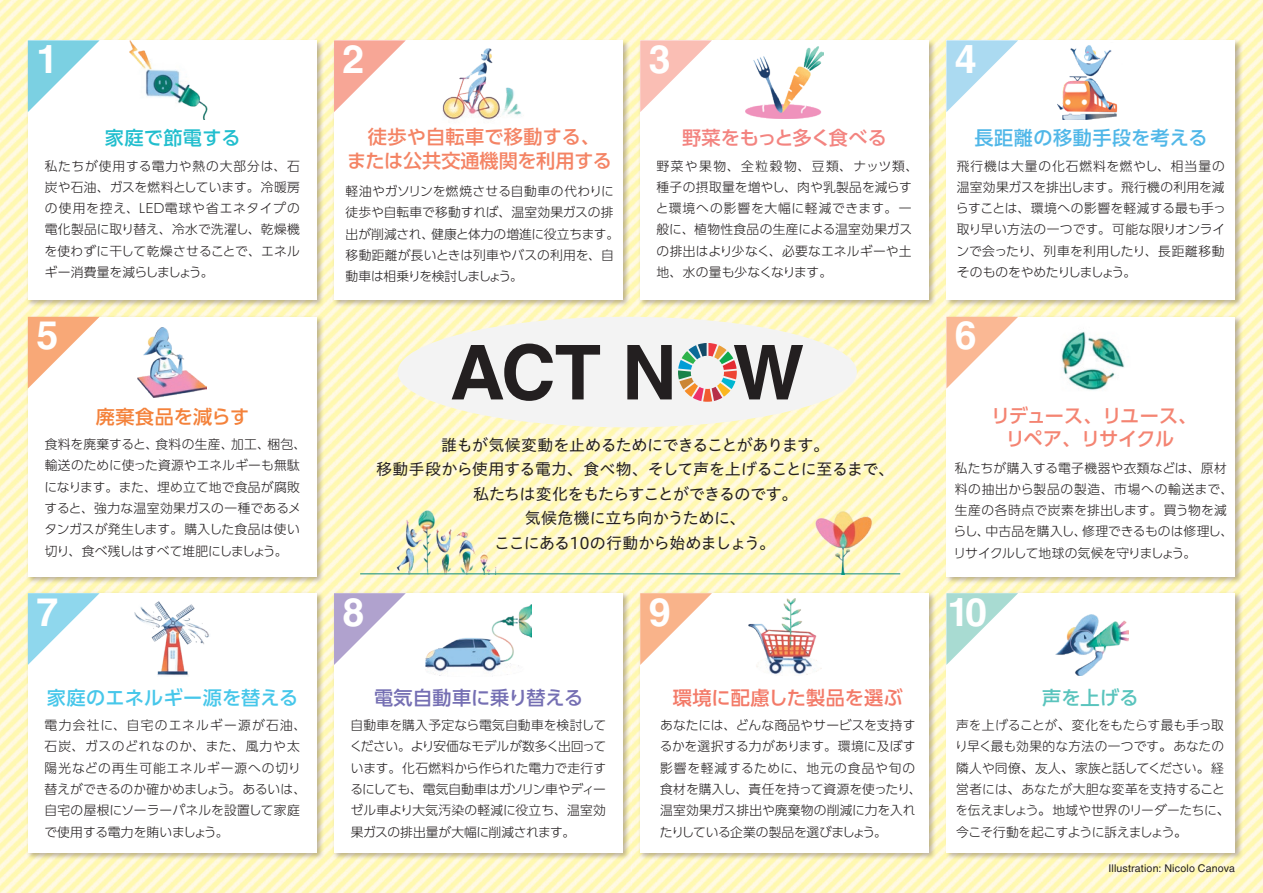
<style>
.page{position:relative;width:1263px;height:893px;background:#fff}
.page>*{position:absolute;margin:0;border:0;box-sizing:border-box;transform-origin:0 0}
.t1{font:700 75.75px "Helvetica LT Std";color:#231f20}
.t2{font:700 39.3px "Helvetica LT Std";color:#fff}
.t3{font:500 19.2px/23.4px "UD Shin Go Pr 6 N";color:#f48465;text-align:center}
.t4{font:500 19.2px/23.4px "UD Shin Go Pr 6 N";letter-spacing:-.05em;color:#f48472;text-align:center}
.t5{font:500 19.2px "UD Shin Go Pr 6 N";letter-spacing:.015em;color:#47c7ea}
.t6{font:500 19.2px "UD Shin Go Pr 6 N";letter-spacing:.025em;color:#50b7e8}
.t7{font:500 19.2px "UD Shin Go Pr 6 N";letter-spacing:.005em;color:#f37a68}
.t8{font:500 19.2px "UD Shin Go Pr 6 N";letter-spacing:-.02em;color:#f38480}
.t9{font:500 19.2px "UD Shin Go Pr 6 N";letter-spacing:.005em;color:#756fb3}
.t10{font:500 19.2px "UD Shin Go Pr 6 N";letter-spacing:.005em;color:#f4823b}
.t11{font:500 19.2px "UD Shin Go Pr 6 N";letter-spacing:.015em;color:#21bece}
.t12{font:500 19.2px "UD Shin Go Pr 6 N";letter-spacing:.005em;color:#5ac4bd}
.t13{font:15.9px/24.5px "Hiragino UD Sans Std W4";letter-spacing:-.02em;color:#231f20;text-align:center}
.t14{font:300 12.75px/21.3px "UD Shin Go Pr 6 N";letter-spacing:.01em;color:#231f20}
.t15{font:300 12.75px/21.3px "UD Shin M Go Pr 6 N";letter-spacing:-.015em;color:#231f20}
.t16{font:300 12.75px/21.3px "UD Shin Go Pr 6 N";letter-spacing:.035em;color:#231f20}
.t17{font:300 12.75px/21.3px "UD Shin Go Pr 6 N";letter-spacing:-.065em;color:#231f20}
.t18{font:300 12.75px "UD Shin Go Pr 6 N";letter-spacing:.06em;color:#231f20}
.t19{font:10.65px "Helvetica LT Std";letter-spacing:.015em;color:#231f20}
</style>
<div class="page">
<img style="left:0;top:0;width:1263px;height:893px">
<div style="left:332px;top:591px;width:298px;height:269px;background:#7e6f5f;opacity:.5"></div>
<div style="left:334px;top:593px;width:289px;height:260px;background:#fff"></div>
<div style="left:26px;top:591px;width:298px;height:269px;background:#7e6f5f;opacity:.5"></div>
<div style="left:28px;top:593px;width:289px;height:260px;background:#fff"></div>
<div style="left:638px;top:591px;width:299px;height:269px;background:#7e6f5f;opacity:.5"></div>
<div style="left:640px;top:593px;width:289px;height:260px;background:#fff"></div>
<div style="left:945px;top:591px;width:298px;height:269px;background:#7e6f5f;opacity:.5"></div>
<div style="left:946px;top:593px;width:289px;height:260px;background:#fff"></div>
<div style="left:26px;top:315px;width:298px;height:269px;background:#7e6f5f;opacity:.5"></div>
<div style="left:28px;top:317px;width:289px;height:259px;background:#fff"></div>
<div style="left:945px;top:315px;width:298px;height:269px;background:#7e6f5f;opacity:.5"></div>
<div style="left:946px;top:317px;width:289px;height:259px;background:#fff"></div>
<div style="left:638px;top:39px;width:299px;height:269px;background:#7e6f5f;opacity:.5"></div>
<div style="left:640px;top:40px;width:289px;height:260px;background:#fff"></div>
<div style="left:945px;top:39px;width:298px;height:269px;background:#7e6f5f;opacity:.5"></div>
<div style="left:946px;top:40px;width:289px;height:260px;background:#fff"></div>
<div style="left:332px;top:39px;width:298px;height:269px;background:#7e6f5f;opacity:.5"></div>
<div style="left:334px;top:40px;width:289px;height:260px;background:#fff"></div>
<div style="left:26px;top:39px;width:298px;height:269px;background:#7e6f5f;opacity:.5"></div>
<div style="left:28px;top:40px;width:289px;height:260px;background:#fff"></div>
<svg style="left:28px;top:40px;width:72px;height:72px"></svg>
<svg style="left:334px;top:40px;width:72px;height:72px"></svg>
<svg style="left:334px;top:593px;width:72px;height:72px"></svg>
<svg style="left:640px;top:40px;width:72px;height:72px"></svg>
<svg style="left:640px;top:593px;width:72px;height:72px"></svg>
<svg style="left:946px;top:40px;width:72px;height:72px"></svg>
<svg style="left:28px;top:317px;width:72px;height:72px"></svg>
<svg style="left:28px;top:593px;width:72px;height:72px"></svg>
<svg style="left:946px;top:317px;width:72px;height:72px"></svg>
<svg style="left:946px;top:593px;width:72px;height:72px"></svg>
<img style="left:129px;top:40px;width:79px;height:80px">
<img style="left:1056px;top:614px;width:72px;height:62px">
<img style="left:442px;top:49px;width:80px;height:71px">
<img style="left:745px;top:47px;width:79px;height:72px">
<img style="left:1057px;top:45px;width:61px;height:75px">
<img style="left:138px;top:327px;width:69px;height:71px">
<img style="left:134px;top:601px;width:76px;height:75px">
<img style="left:425px;top:605px;width:107px;height:71px">
<img style="left:748px;top:598px;width:73px;height:77px">
<img style="left:1051px;top:323px;width:79px;height:80px;border-radius:40px">
<img style="left:388px;top:495px;width:493px;height:79px">
<hr style="left:360px;top:574px;width:540px;height:1px;background:#09897d">
<div style="left:398px;top:317px;width:459px;height:110px;background:#f3f3f3;border-radius:50%"></div>
<svg style="left:678px;top:343px;width:59px;height:59px"></svg>
<h2 class="t2" style="left:36px;top:35px;width:23px">1</h2>
<h3 class="t11" style="left:105px;top:123px;width:137px">家庭で節電する</h3>
<p class="t14" style="left:44px;top:155px;width:257px;text-align:justify">私たちが使用する電力や熱の大部分は、石炭や石油、ガスを燃料としています。冷暖房の使用を控え、LED電球や省エネタイプの電化製品に取り替え、冷水で洗濯し、乾燥機を使わずに干して乾燥させることで、エネルギー消費量を減らしましょう。</p>
<h2 class="t2" style="left:36px;top:312px;width:23px">5</h2>
<h3 class="t10" style="left:96px;top:401px;width:155px">廃棄食品を減らす</h3>
<p class="t14" style="left:267px;top:433px;width:40px">梱包、</p>
<p class="t14" style="left:44px;top:433px;width:258px">食料を廃棄すると、<br>輸送のために使った資源やエネルギーも無駄になります。また、埋め立て地で食品が腐敗すると、強力な温室効果ガスの一種であるメタンガスが発生します。購入した食品は使い切り、食べ残しはすべて堆肥にしましょう。</p>
<p class="t14" style="left:156px;top:433px;width:80px">食料の生産、</p>
<p class="t14" style="left:231px;top:433px;width:40px">加工、</p>
<h2 class="t2" style="left:36px;top:588px;width:23px">7</h2>
<h3 class="t5" style="left:47px;top:682px;width:253px">家庭のエネルギー源を替える</h3>
<p class="t16" style="left:44px;top:714px;width:263px">電力会社に、自宅のエネルギー源が石油、石炭、ガスのどれなのか、また、風力や太陽光などの再生可能エネルギー源への切り替えができるのか確かめましょう。あるいは、自宅の屋根にソーラーパネルを設置して家庭で使用する電力を賄いましょう。</p>
<h2 class="t2" style="left:343px;top:35px;width:23px">2</h2>
<h3 class="t3" style="left:347px;top:125px;width:266px">徒歩や自転車で移動する、<br>または公共交通機関を利用する</h3>
<p class="t14" style="left:346px;top:180px;width:270px">軽油やガソリンを燃焼させる自動車の代わりに</p>
<p class="t14" style="left:346px;top:202px;width:269px">徒歩や自転車で移動すれば、温室効果ガスの排</p>
<p class="t14" style="left:431px;top:223px;width:189px">健康と体力の増進に役立ちます。</p>
<p class="t14" style="left:346px;top:223px;width:270px">出が削減され、<br>移動距離が長いときは列車やバスの利用を、自動車は相乗りを検討しましょう。</p>
<h2 class="t2" style="left:649px;top:35px;width:23px">3</h2>
<h3 class="t8" style="left:682px;top:123px;width:206px">野菜をもっと多く食べる</h3>
<p class="t14" style="left:656px;top:155px;width:264px">野菜や果物、全粒穀物、豆類、ナッツ類、種子の摂取量を増やし、肉や乳製品を減らすと環境への影響を大幅に軽減できます。一般に、植物性食品の生産による温室効果ガスの排出はより少なく、必要なエネルギーや土地、水の量も少なくなります。</p>
<h1 class="t1" style="left:450px;top:327px;width:228px">ACT N</h1>
<p class="t13" style="left:376px;top:432px;width:520px">誰もが気候変動を止めるためにできることがあります。<br>移動手段から使用する電力、食べ物、そして声を上げることに至るまで、私たちは変化をもたらすことができるのです。<br>気候危機に立ち向かうために、<br>ここにある10の行動から始めましょう。</p>
<h1 class="t1" style="left:733px;top:327px;width:73px">W</h1>
<h2 class="t2" style="left:343px;top:588px;width:23px">8</h2>
<h2 class="t2" style="left:649px;top:588px;width:23px">9</h2>
<h3 class="t9" style="left:374px;top:682px;width:211px">電気自動車に乗り替える</h3>
<p class="t14" style="left:350px;top:714px;width:258px;text-align:justify">自動車を購入予定なら電気自動車を検討してください。より安価なモデルが数多く出回っています。化石燃料から作られた電力で走行するにしても、電気自動車はガソリン車やディーゼル車より大気汚染の軽減に役立ち、温室効果ガスの排出量が大幅に削減されます。</p>
<h3 class="t7" style="left:673px;top:682px;width:231px">環境に配慮した製品を選ぶ</h3>
<p class="t14" style="left:660px;top:714px;width:263px">あなたには、どんな商品やサービスを支持するかを選択する力があります。環境に及ぼす影響を軽減するために、地元の食品や旬の食材を購入し、責任を持って資源を使ったり、温室効果ガス排出や廃棄物の削減に力を入れたりしている企業の製品を選びましょう。</p>
<h2 class="t2" style="left:955px;top:35px;width:23px">4</h2>
<h3 class="t6" style="left:974px;top:123px;width:234px">長距離の移動手段を考える</h3>
<p class="t14" style="left:956px;top:155px;width:272px;text-align:justify">飛行機は大量の化石燃料を燃やし、相当量の温室効果ガスを排出します。飛行機の利用を減らすことは、環境への影響を軽減する最も手っ取り早い方法の一つです。可能な限りオンラインで会ったり、列車を利用したり、長距離移動そのものをやめたりしましょう。</p>
<h2 class="t2" style="left:955px;top:312px;width:23px">6</h2>
<h3 class="t4" style="left:991px;top:403px;width:208px">リデュース、リユース、リペア、リサイクル</h3>
<p class="t14" style="left:955px;top:457px;width:274px">私たちが購入する電子機器や衣類などは、原材</p>
<p class="t18" style="left:955px;top:479px;width:280px">料の抽出から製品の製造、市場への輸送まで、</p>
<p class="t14" style="left:955px;top:499px;width:274px">生産の各時点で炭素を排出します。買う物を減</p>
<p class="t14" style="left:1082px;top:520px;width:152px">修理できるものは修理し、</p>
<p class="t14" style="left:985px;top:520px;width:103px">中古品を購入し、</p>
<p class="t17" style="left:953px;top:520px;width:244px">らし、<br>リサイクルして地球の気候を守りましょう。</p>
<h2 class="t2" style="left:947px;top:588px;width:41px">10</h2>
<h3 class="t12" style="left:1042px;top:682px;width:98px">声を上げる</h3>
<p class="t15" style="left:955px;top:714px;width:276px">声を上げることが、変化をもたらす最も手っ取り早く最も効果的な方法の一つです。あなたの隣人や同僚、友人、家族と話してください。経営者には、あなたが大胆な変革を支持することを伝えましょう。地域や世界のリーダーたちに、今こそ行動を起こすように訴えましょう。</p>
<p class="t19" style="left:1108px;top:862px;width:128px">Illustration: Nicolo Canova</p>
</div>
